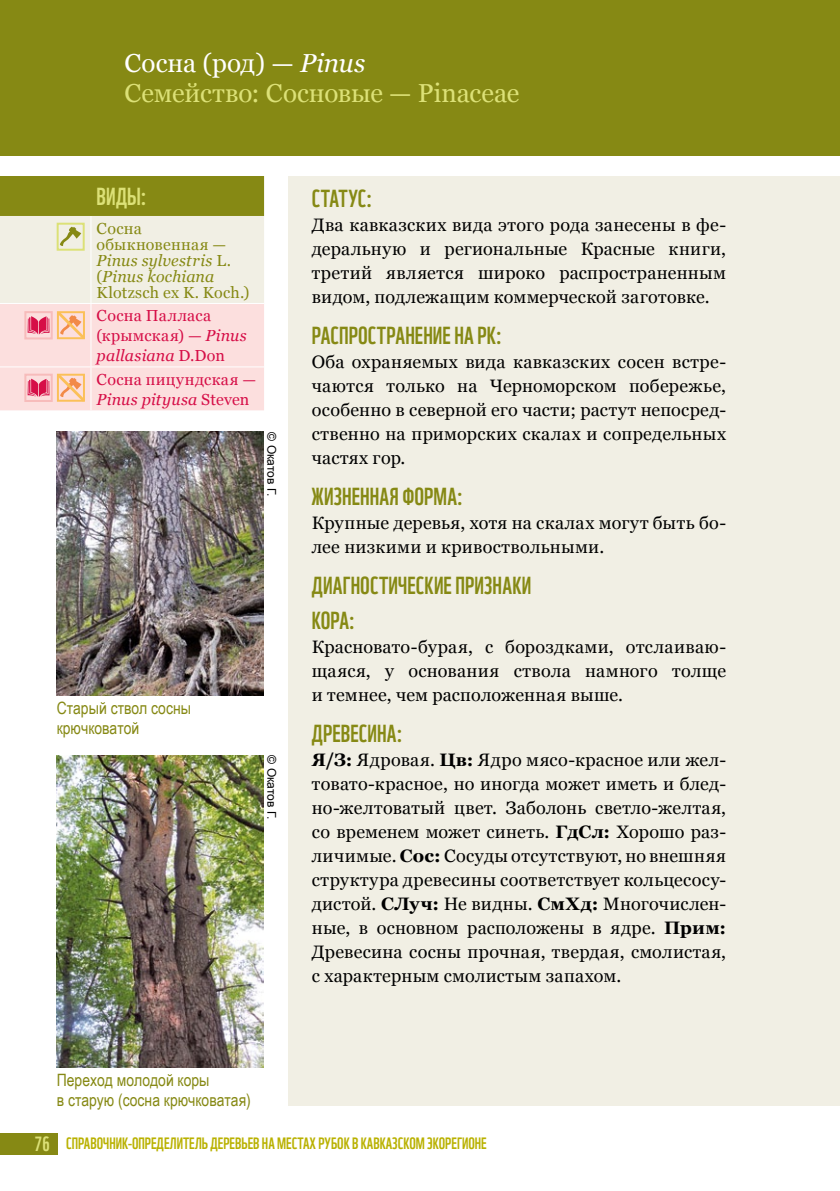
<style>
.page{position:relative;width:840px;height:1191px;background:#fff}
.page>*{position:absolute;margin:0;border:0;box-sizing:border-box;transform-origin:0 0}
.t1{font:26px/30px "Georgia";color:#dce177}
.t2{font:24px/35.4px "WWF";letter-spacing:.01em;color:#868914}
.t3{font:24px "WWF";color:#dce177}
.t4{font:18px/24px "Georgia";letter-spacing:.015em;color:#000;text-align:justify}
.t5{font:17px/20px "Arial Narrow";color:#868914}
.t6{font:16px/20px "Georgia";letter-spacing:.02em;color:#d60e47}
.t7{font:16px "WWF";color:#b9b100}
.t8{font:16px/16px "Georgia";letter-spacing:.015em;color:#868914}
.t9{font:12px "Arial";color:#000}
.s1{color:#fff}
.s2{font-style:italic;color:#fff}
.s3{font-style:italic}
.s4{font-weight:700}
.s5{font-size:20px;color:#dce177}
</style>
<div class="page">
<div style="left:0;top:1133px;width:57px;height:21px;background:#868914"></div>
<div style="left:288px;top:176px;width:551px;height:930px;background:#f1efe4"></div>
<div style="left:0;top:0;width:839px;height:155px;background:#868914"></div>
<svg style="left:0;top:176px;width:264px;height:234px;background:#e3d3b9"></svg>
<img style="left:57px;top:432px;width:206px;height:263px">
<img style="left:57px;top:755px;width:206px;height:312px">
<h1 class="t1" style="left:124px;top:49px;width:396px"><span class="s1">Сосна (род) —</span> <span class="s2">Pinus<br></span>Семейство: Сосновые — Pinaceae</h1>
<h2 class="t3" style="left:97px;top:177px;width:51px">Виды:</h2>
<p class="t8" style="left:97px;top:220px;width:154px">Сосна обыкновенная —<br><span class="s3">Pinus sylvestris</span> L. (<span class="s3">Pinus kochiana<br></span>Klotzsch ex K. Koch.)</p>
<p class="t6" style="left:97px;top:306px;width:151px">Сосна Палласа (крымская) — <span class="s3">Pinus pallasiana</span> D.Don</p>
<p class="t6" style="left:97px;top:369px;width:161px">Сосна пицундская —<br><span class="s3">Pinus pityusa</span> Steven</p>
<p class="t9" style="left:279px;top:432px;width:65px;rotate:90deg">© Окатов Г.</p>
<p class="t5" style="left:57px;top:697px;width:136px">Старый ствол сосны крючковатой</p>
<p class="t9" style="left:279px;top:755px;width:65px;rotate:90deg">© Окатов Г.</p>
<p class="t5" style="left:57px;top:1069px;width:195px">Переход молодой коры<br>в старую (сосна крючковатая)</p>
<h2 class="t2" style="left:311px;top:178px;width:62px">Статус:</h2>
<p class="t4" style="left:311px;top:213px;width:415px">Два кавказских вида этого рода занесены в фе&shy;деральную и региональные Красные книги, третий является широко распространенным видом, подлежащим коммерческой заготовке.</p>
<h2 class="t2" style="left:311px;top:315px;width:191px">Распространение на РК:</h2>
<p class="t4" style="left:311px;top:350px;width:415px">Оба охраняемых вида кавказских сосен встре&shy;чаются только на Черноморском побережье, особенно в северной его части; растут непосред&shy;ственно на приморских скалах и сопредельных частях гор.</p>
<h2 class="t2" style="left:311px;top:476px;width:153px">Жизненная форма:</h2>
<p class="t4" style="left:311px;top:511px;width:415px">Крупные деревья, хотя на скалах могут быть бо&shy;лее низкими и кривоствольными.</p>
<h2 class="t2" style="left:311px;top:565px;width:221px">Диагностические признаки<br>Кора:</h2>
<p class="t4" style="left:311px;top:635px;width:415px">Красновато-бурая, с бороздками, отслаиваю&shy;щаяся, у основания ствола намного толще и темнее, чем расположенная выше.</p>
<h2 class="t2" style="left:311px;top:713px;width:92px">Древесина:</h2>
<p class="t4" style="left:311px;top:748px;width:415px"><span class="s4">Я/З:</span> Ядровая. <span class="s4">Цв:</span> Ядро мясо-красное или жел&shy;товато-красное, но иногда может иметь и блед&shy;но-желтоватый цвет. Заболонь светло-желтая, со временем может синеть. <span class="s4">ГдСл:</span> Хорошо раз&shy;личимые. <span class="s4">Сос:</span> Сосуды отсутствуют, но внешняя структура древесины соответствует кольцесосу&shy;дистой. <span class="s4">СЛуч:</span> Не видны. <span class="s4">СмХд:</span> Многочислен&shy;ные, в основном расположены в ядре. <span class="s4">Прим:<br></span>Древесина сосны прочная, твердая, смолистая, с характерным смолистым запахом.</p>
<p class="t7" style="left:35px;top:1131px;width:453px"><span class="s5">76</span> Справочник-определитель деревьев на местах рубок в кавказском экорегионе</p>
</div>
